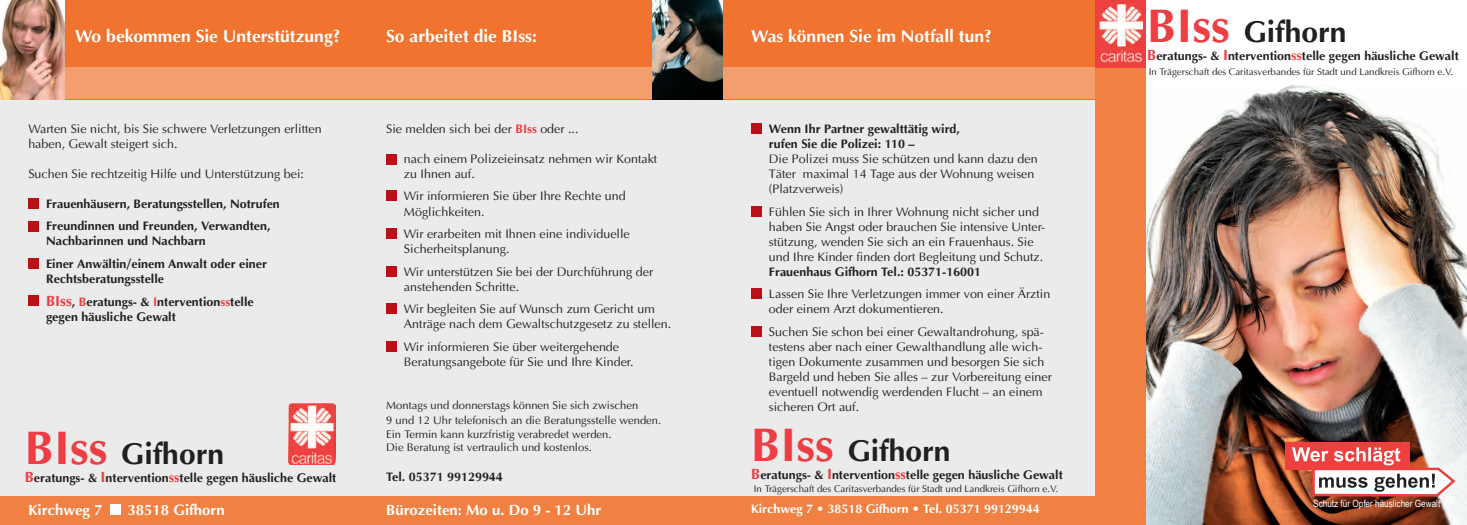
<style>
.page{position:relative;width:1467px;height:525px;background:#fff}
.page>*{position:absolute;margin:0;border:0;box-sizing:border-box;transform-origin:0 0}
.t1{font:700 30px "Ottawa";color:#231f20}
.t2{font:700 17.5px "Ottawa";color:#fff}
.t3{font:700 15px "Ottawa";color:#fff}
.t4{font:12.5px/15px "Ottawa Plain";color:#231f20}
.t5{font:700 12.5px/22.5px "Ottawa";color:#231f20}
.t6{font:700 12.5px "Ottawa";color:#fff}
.t7{font:11.25px/15px "Ottawa Plain";color:#231f20}
.t8{font:10px "Arial Narrow";color:#fff}
.t9{font:9.75px "Ottawa Plain";color:#231f20}
.s1{font-size:15px;color:#ee3d43}
.s2{color:#ee3d43}
.s3{font-size:48px;color:#ee3d43}
.s4{font-size:13.75px;color:#ee3d43}
.s5{font-family:"Ottawa";font-weight:700;color:#ee3d43}
</style>
<div class="page">
<img style="left:1146px;top:85px;width:321px;height:439px">
<div style="left:0;top:0;width:1095px;height:524px;background:#eaebea"></div>
<div style="left:0;top:0;width:1095px;height:99px;background:#f07430"></div>
<div style="left:0;top:67px;width:1105px;height:32px;background:#f49d6d"></div>
<div style="left:1095px;top:0;width:51px;height:524px;background:#f18142"></div>
<div style="left:1095px;top:0;width:51px;height:67px;background:#ee413f"></div>
<div style="left:1285px;top:441px;width:125px;height:28px;background:#ee413f"></div>
<svg style="left:1292px;top:447px;width:165px;height:50px"></svg>
<div style="left:0;top:496px;width:1095px;height:28px;background:#f18142"></div>
<div style="left:28px;top:198px;width:11px;height:11px;background:#bb1018"></div>
<div style="left:28px;top:221px;width:11px;height:10px;background:#bb1018"></div>
<div style="left:28px;top:258px;width:11px;height:10px;background:#bb1018"></div>
<div style="left:28px;top:295px;width:11px;height:10px;background:#bb1018"></div>
<div style="left:386px;top:154px;width:11px;height:10px;background:#bb1018"></div>
<div style="left:386px;top:190px;width:11px;height:11px;background:#bb1018"></div>
<div style="left:386px;top:228px;width:11px;height:11px;background:#bb1018"></div>
<div style="left:386px;top:266px;width:11px;height:11px;background:#bb1018"></div>
<div style="left:386px;top:303px;width:11px;height:11px;background:#bb1018"></div>
<div style="left:386px;top:341px;width:11px;height:10px;background:#bb1018"></div>
<div style="left:110px;top:504px;width:11px;height:11px;background:#fff"></div>
<img style="left:0;top:0;width:64px;height:99px">
<img style="left:652px;top:0;width:71px;height:99px">
<img style="left:1100px;top:4px;width:43px;height:59px">
<img style="left:288px;top:403px;width:48px;height:61px">
<div style="left:751px;top:206px;width:11px;height:11px;background:#bb1018"></div>
<div style="left:751px;top:288px;width:11px;height:11px;background:#bb1018"></div>
<div style="left:751px;top:325px;width:11px;height:11px;background:#bb1018"></div>
<div style="left:751px;top:123px;width:11px;height:11px;background:#bb1018"></div>
<h2 class="t2" style="left:75px;top:25px;width:267px">Wo bekommen Sie Unterstützung?</h2>
<p class="t4" style="left:28px;top:121px;width:295px">Warten Sie nicht, bis Sie schwere Verletzungen erlitten haben, Gewalt steigert sich.</p>
<p class="t4" style="left:28px;top:166px;width:277px">Suchen Sie rechtzeitig Hilfe und Unterstützung bei:</p>
<p class="t5" style="left:46px;top:192px;width:235px">Frauenhäusern, Beratungsstellen, Notrufen<br>Freundinnen und Freunden, Verwandten,</p>
<p class="t5" style="left:46px;top:230px;width:222px">Nachbarinnen und Nachbarn<br>Einer Anwältin/einem Anwalt oder einer</p>
<p class="t5" style="left:46px;top:267px;width:209px">Rechtsberatungsstelle<br><span class="s1">BIss</span>, <span class="s2">B</span>eratungs- &amp; <span class="s2">I</span>ntervention<span class="s2">ss</span>telle</p>
<p class="t5" style="left:46px;top:305px;width:131px">gegen häusliche Gewalt</p>
<h1 class="t1" style="left:25px;top:434px;width:201px"><span class="s3">BIss</span> Gifhorn</h1>
<p class="t5" style="left:25px;top:465px;width:313px"><span class="s1">B</span>eratungs- &amp; <span class="s1">I</span>ntervention<span class="s4">ss</span>telle gegen häusliche Gewalt</p>
<h2 class="t2" style="left:386px;top:25px;width:152px">So arbeitet die BIss:</h2>
<p class="t4" style="left:386px;top:121px;width:194px">Sie melden sich bei der <span class="s5">BIss</span> oder ...</p>
<p class="t4" style="left:404px;top:151px;width:255px">nach einem Polizeieinsatz nehmen wir Kontakt zu Ihnen auf.</p>
<p class="t4" style="left:404px;top:189px;width:223px">Wir informieren Sie über Ihre Rechte und<br>Möglichkeiten.</p>
<p class="t4" style="left:404px;top:226px;width:227px">Wir erarbeiten mit Ihnen eine individuelle<br>Sicherheitsplanung.</p>
<p class="t4" style="left:404px;top:264px;width:251px">Wir unterstützen Sie bei der Durchführung der anstehenden Schritte.</p>
<p class="t4" style="left:404px;top:301px;width:269px">Wir begleiten Sie auf Wunsch zum Gericht um<br>Anträge nach dem Gewaltschutzgesetz zu stellen.</p>
<p class="t4" style="left:404px;top:339px;width:231px">Wir informieren Sie über weitergehende<br>Beratungsangebote für Sie und Ihre Kinder.</p>
<p class="t7" style="left:386px;top:398px;width:277px">Montags und donnerstags können Sie sich zwischen<br>9 und 12 Uhr telefonisch an die Beratungsstelle wenden.</p>
<p class="t7" style="left:386px;top:427px;width:227px;line-height:13.5px">Ein Termin kann kurzfristig verabredet werden.<br>Die Beratung ist vertraulich und kostenlos.</p>
<p class="t5" style="left:386px;top:465px;width:118px">Tel. 05371 99129944</p>
<h2 class="t2" style="left:751px;top:25px;width:242px">Was können Sie im Notfall tun?</h2>
<p class="t5" style="left:769px;top:121px;width:193px;line-height:15px">Wenn Ihr Partner gewalttätig wird, rufen Sie die Polizei: 110 –</p>
<p class="t4" style="left:769px;top:151px;width:270px">Die Polizei muss Sie schützen und kann dazu den<br>Täter maximal 14 Tage aus der Wohnung weisen (Platzverweis)</p>
<p class="t4" style="left:769px;top:204px;width:278px">Fühlen Sie sich in Ihrer Wohnung nicht sicher und haben Sie Angst oder brauchen Sie intensive Unter&shy;stützung, wenden Sie sich an ein Frauenhaus. Sie und Ihre Kinder finden dort Begleitung und Schutz.</p>
<p class="t5" style="left:769px;top:260px;width:214px">Frauenhaus Gifhorn Tel.: 05371-16001</p>
<p class="t4" style="left:769px;top:286px;width:283px">Lassen Sie Ihre Verletzungen immer von einer Ärztin oder einem Arzt dokumentieren.</p>
<p class="t4" style="left:769px;top:324px;width:284px">Suchen Sie schon bei einer Gewaltandrohung, spä&shy;testens aber nach einer Gewalthandlung alle wich&shy;tigen Dokumente zusammen und besorgen Sie sich Bargeld und heben Sie alles – zur Vorbereitung einer eventuell notwendig werdenden Flucht – an einem sicheren Ort auf.</p>
<h1 class="t1" style="left:751px;top:432px;width:201px"><span class="s3">BIss</span> Gifhorn</h1>
<p class="t5" style="left:751px;top:463px;width:313px"><span class="s1">B</span>eratungs- &amp; <span class="s1">I</span>ntervention<span class="s4">ss</span>telle gegen häusliche Gewalt</p>
<p class="t9" style="left:754px;top:483px;width:306px">In Trägerschaft des Caritasverbandes für Stadt und Landkreis Gifhorn e.V.</p>
<p class="t3" style="left:28px;top:500px;width:76px">Kirchweg 7</p>
<p class="t3" style="left:127px;top:500px;width:99px">38518 Gifhorn</p>
<p class="t6" style="left:751px;top:501px;width:290px">Kirchweg 7 • 38518 Gifhorn • Tel. 05371 99129944</p>
<p class="t3" style="left:386px;top:500px;width:217px">Bürozeiten: Mo u. Do 9 - 12 Uhr</p>
<h1 class="t1" style="left:1147px;top:13px;width:201px"><span class="s3">BIss</span> Gifhorn</h1>
<p class="t5" style="left:1147px;top:45px;width:313px"><span class="s1">B</span>eratungs- &amp; <span class="s1">I</span>ntervention<span class="s4">ss</span>telle gegen häusliche Gewalt</p>
<p class="t9" style="left:1149px;top:66px;width:306px">In Trägerschaft des Caritasverbandes für Stadt und Landkreis Gifhorn e.V.</p>
<p class="t8" style="left:1313px;top:496px;width:129px">Schutz für Opfer häuslicher Gewalt</p>
</div>
